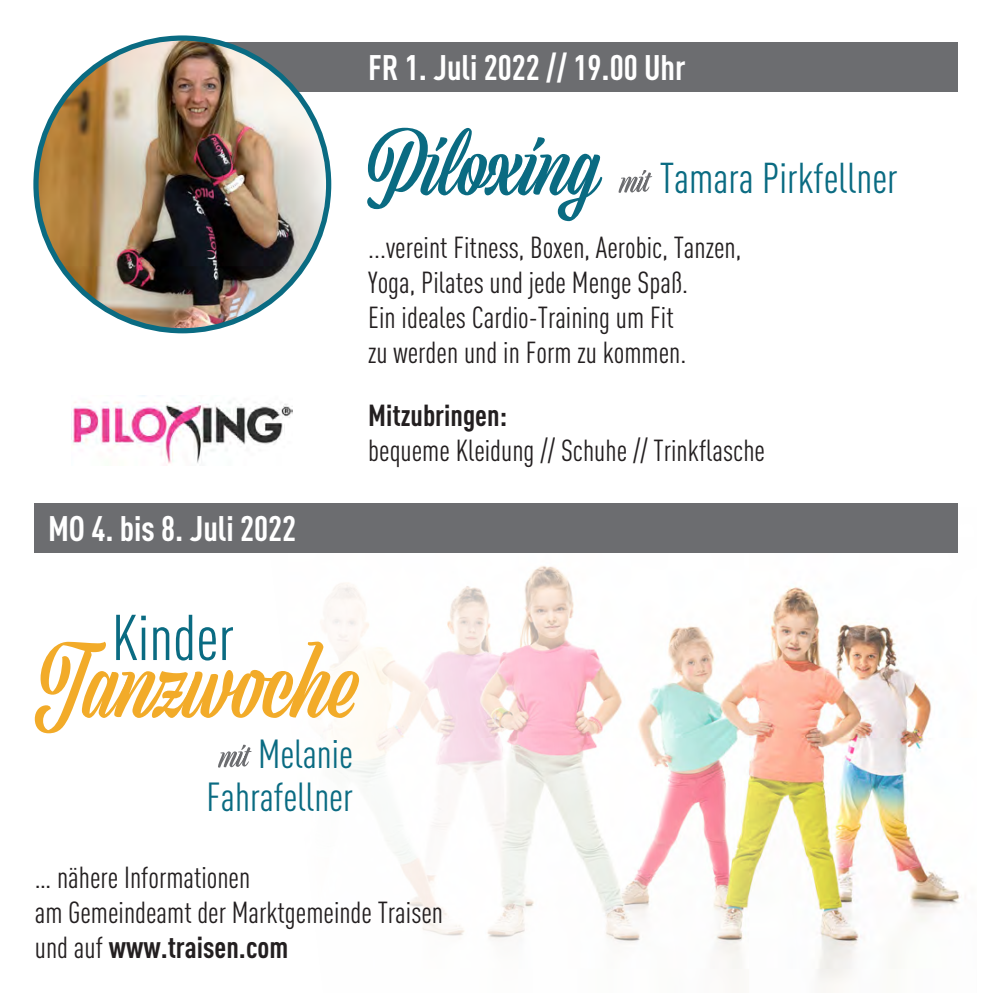
<style>
.page{position:relative;width:993px;height:993px;background:#fff}
.page>*{position:absolute;margin:0;border:0;box-sizing:border-box;transform-origin:0 0}
.t1{font:90px "Viktor Script";color:#f2ab29}
.t2{font:63.5px "DIN Cond";color:#0a6b82}
.t3{font:42.5px "DIN Cond";color:#0a6b82}
.t4{font:40px/42.5px "DIN Cond";color:#0a6b82;text-align:right}
.t5{font:700 35px "DIN Cond";color:#fff}
.t6{font:30px/35px "DIN Cond";color:#231f20}
.t7{font:700 30px "DIN Cond";color:#231f20}
.s1{font-family:"Viktor Script";font-size:80px}
.s2{font-weight:700}
</style>
<div class="page">
<img style="left:218px;top:507px;width:742px;height:478px">
<div style="left:199px;top:43px;width:758px;height:49px;background:#6c6d70"></div>
<svg style="left:618px;top:170px;width:34px;height:23px"></svg>
<img style="left:36px;top:38px;width:292px;height:292px;border-radius:146px">
<img style="left:72px;top:395px;width:221px;height:69px">
<div style="left:35px;top:503px;width:922px;height:50px;background:#6c6d70"></div>
<svg style="left:218px;top:744px;width:33px;height:23px"></svg>
<p class="t5" style="left:368px;top:46px;width:319px">FR 1. Juli 2022 // 19.00 Uhr</p>
<h3 class="t3" style="left:368px;top:153px;width:530px"><span class="s1">Piloxing</span> Tamara Pirkfellner</h3>
<p class="t6" style="left:368px;top:229px;width:374px">...vereint Fitness, Boxen, Aerobic, Tanzen, Yoga, Pilates und jede Menge Spaß.<br>Ein ideales Cardio-Training um Fit<br>zu werden und in Form zu kommen.</p>
<p class="t5" style="left:48px;top:506px;width:250px">MO 4. bis 8. Juli 2022</p>
<p class="t7" style="left:368px;top:397px;width:141px">Mitzubringen:</p>
<p class="t6" style="left:368px;top:432px;width:398px">bequeme Kleidung // Schuhe // Trinkflasche</p>
<h2 class="t2" style="left:112px;top:600px;width:124px">Kinder</h2>
<h1 class="t1" style="left:35px;top:633px;width:321px">Tanzwoche</h1>
<h3 class="t4" style="left:206px;top:732px;width:148px">Melanie<br>Fahrafellner</h3>
<p class="t6" style="left:35px;top:859px;width:409px">… nähere Informationen<br>am Gemeindeamt der Marktgemeinde Traisen und auf <span class="s2">www.traisen.com</span></p>
</div>
